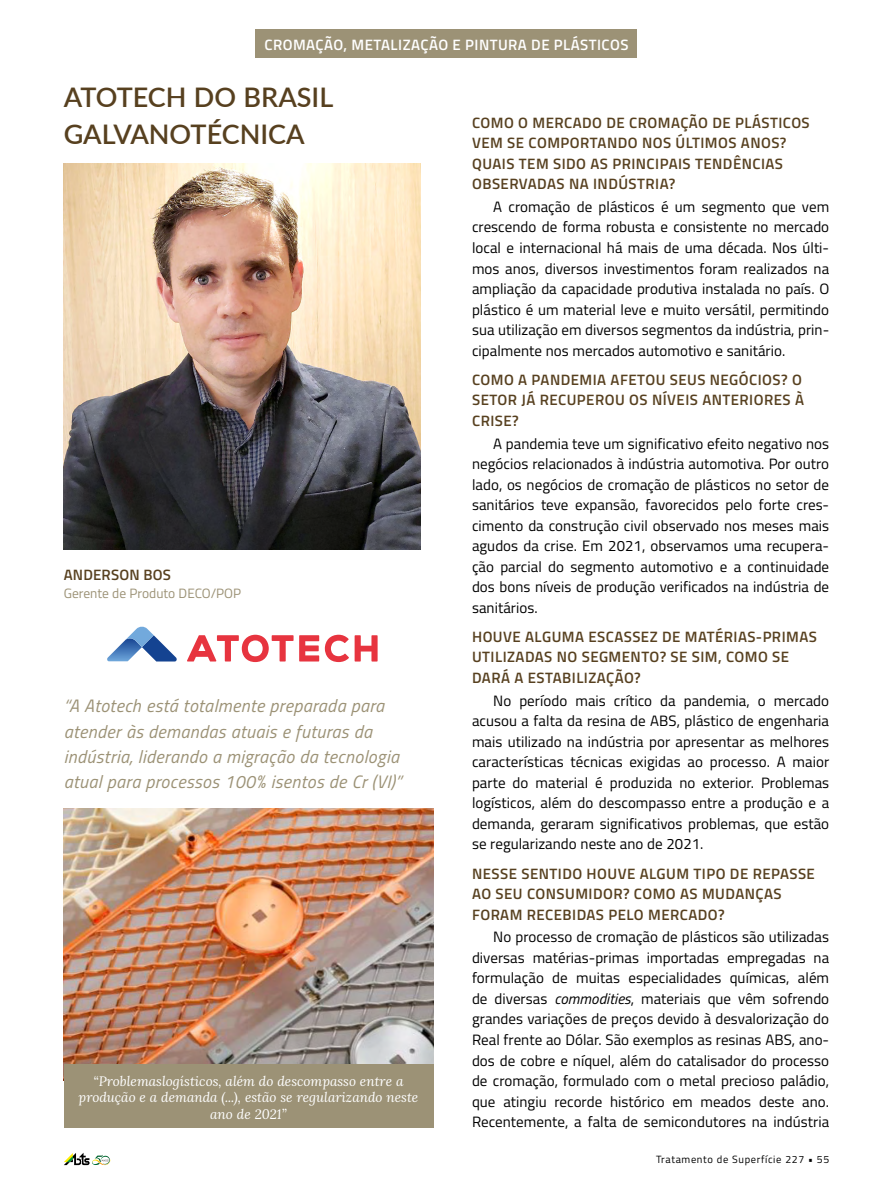
<style>
.page{position:relative;width:893px;height:1191px;background:#fff}
.page>*{position:absolute;margin:0;border:0;box-sizing:border-box;transform-origin:0 0}
.t1{font:600 27px/37.3px "Lato";color:#57401f}
.t2{font:italic 18px/25.3px "Titillium";letter-spacing:.02em;color:#9c9276}
.t3{font:15px/20.5px "Titillium";letter-spacing:.005em;color:#000;text-align:justify}
.t4{font:600 15px/20.5px "Titillium";letter-spacing:.03em;color:#57401f}
.t5{font:600 15px "Titillium";letter-spacing:.03em;color:#fff}
.t6{font:600 15px "Titillium";letter-spacing:.01em;color:#57401f}
.t7{font:italic 13.5px/16.2px "Lora";color:#fff;text-align:center}
.t8{font:13.5px "Titillium";color:#9c9276}
.t9{font:10.5px "Titillium";letter-spacing:.06em;color:#000}
.s1{font-style:italic}
</style>
<div class="page">
<div style="left:256px;top:30px;width:381px;height:28px;background:#9c9276"></div>
<img style="left:64px;top:164px;width:357px;height:385px">
<svg style="left:187px;top:634px;width:132px;height:28px"></svg>
<svg style="left:325px;top:634px;width:24px;height:28px"></svg>
<svg style="left:355px;top:635px;width:23px;height:26px"></svg>
<img style="left:107px;top:639px;width:19px;height:22px">
<svg style="left:126px;top:626px;width:51px;height:35px"></svg>
<svg style="left:64px;top:1152px;width:46px;height:13px"></svg>
<img style="left:64px;top:808px;width:369px;height:255px">
<div style="left:64px;top:1063px;width:369px;height:64px;background:#9c9276"></div>
<p class="t5" style="left:264px;top:33px;width:366px">CROMAÇÃO, METALIZAÇÃO E PINTURA DE PLÁSTICOS</p>
<h1 class="t1" style="left:64px;top:77px;width:271px">ATOTECH DO BRASIL<br>GALVANOTÉCNICA</h1>
<p class="t6" style="left:64px;top:564px;width:109px">ANDERSON BOS</p>
<p class="t8" style="left:64px;top:583px;width:179px">Gerente de Produto DECO/POP</p>
<p class="t2" style="left:64px;top:692px;width:339px">“A Atotech está totalmente preparada para atender às demandas atuais e futuras da indústria, liderando a migração da tecnologia atual para processos 100% isentos de Cr (VI)”</p>
<p class="t7" style="left:79px;top:1073px;width:341px">“Problemaslogísticos, além do descompasso entre a produção e a demanda (...), estão se regularizando neste ano de 2021”</p>
<p class="t4" style="left:472px;top:111px;width:339px">COMO O MERCADO DE CROMAÇÃO DE PLÁSTICOS VEM SE COMPORTANDO NOS ÚLTIMOS ANOS?<br>QUAIS TEM SIDO AS PRINCIPAIS TENDÊNCIAS OBSERVADAS NA INDÚSTRIA?</p>
<p class="t3" style="left:472px;top:196px;width:359px;text-indent:21px">A cromação de plásticos é um segmento que vem crescendo de forma robusta e consistente no mercado local e internacional há mais de uma década. Nos últi&shy;mos anos, diversos investimentos foram realizados na ampliação da capacidade produtiva instalada no país. O plástico é um material leve e muito versátil, permitindo sua utilização em diversos segmentos da indústria, prin&shy;cipalmente nos mercados automotivo e sanitário.</p>
<p class="t4" style="left:472px;top:368px;width:333px">COMO A PANDEMIA AFETOU SEUS NEGÓCIOS? O<br>SETOR JÁ RECUPEROU OS NÍVEIS ANTERIORES À<br>CRISE?</p>
<p class="t3" style="left:472px;top:432px;width:359px;text-indent:21px">A pandemia teve um significativo efeito negativo nos negócios relacionados à indústria automotiva. Por outro lado, os negócios de cromação de plásticos no setor de sanitários teve expansão, favorecidos pelo forte cres&shy;cimento da construção civil observado nos meses mais agudos da crise. Em 2021, observamos uma recupera&shy;ção parcial do segmento automotivo e a continuidade dos bons níveis de produção verificados na indústria de sanitários.</p>
<p class="t4" style="left:472px;top:625px;width:346px">HOUVE ALGUMA ESCASSEZ DE MATÉRIAS-PRIMAS<br>UTILIZADAS NO SEGMENTO? SE SIM, COMO SE<br>DARÁ A ESTABILIZAÇÃO?</p>
<p class="t3" style="left:472px;top:689px;width:359px;text-indent:21px">No período mais crítico da pandemia, o mercado acusou a falta da resina de ABS, plástico de engenharia mais utilizado na indústria por apresentar as melhores características técnicas exigidas ao processo. A maior parte do material é produzida no exterior. Problemas logísticos, além do descompasso entre a produção e a demanda, geraram significativos problemas, que estão se regularizando neste ano de 2021.</p>
<p class="t4" style="left:472px;top:862px;width:344px">NESSE SENTIDO HOUVE ALGUM TIPO DE REPASSE<br>AO SEU CONSUMIDOR? COMO AS MUDANÇAS<br>FORAM RECEBIDAS PELO MERCADO?</p>
<p class="t3" style="left:472px;top:926px;width:359px;text-indent:21px">No processo de cromação de plásticos são utilizadas diversas matérias-primas importadas empregadas na formulação de muitas especialidades químicas, além de diversas <span class="s1">commodities</span>, materiais que vêm sofrendo grandes variações de preços devido à desvalorização do Real frente ao Dólar. São exemplos as resinas ABS, ano&shy;dos de cobre e níquel, além do catalisador do processo de cromação, formulado com o metal precioso paládio, que atingiu recorde histórico em meados deste ano.<br>Recentemente, a falta de semicondutores na indústria</p>
<p class="t9" style="left:656px;top:1151px;width:175px">Tratamento de Superfície 227 • 55</p>
</div>
